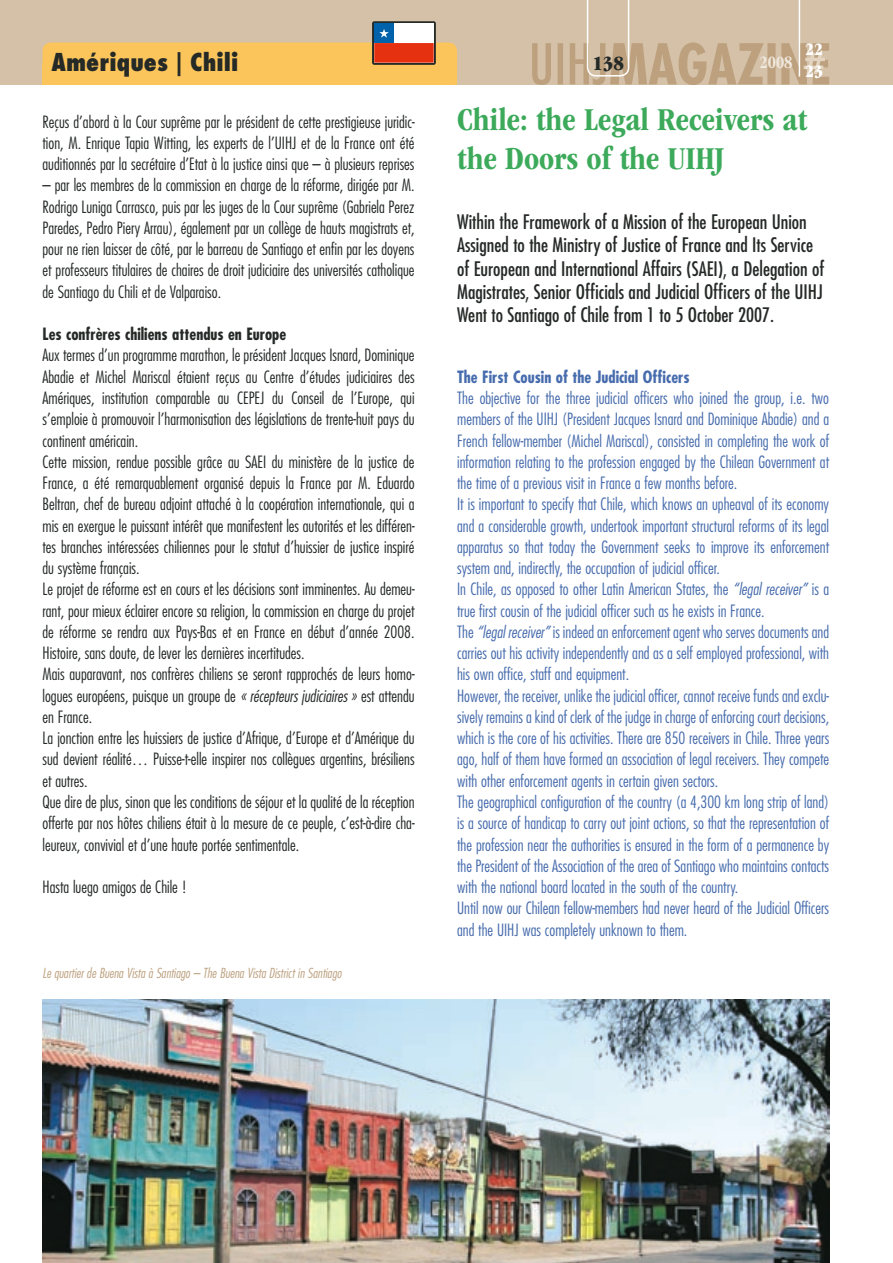
<style>
.page{position:relative;width:893px;height:1263px;background:#fff}
.page>*{position:absolute;margin:0;border:0;box-sizing:border-box;transform-origin:0 0}
.t1{font:700 condensed 33px/39.6px "ITC Garamond Std";color:#3caa5a}
.t2{font:800 condensed 24px "Futura Std";color:#252a27}
.t3{font:21px "ITC Garamond Std Ult Cond";color:#252a27}
.t4{font:condensed 19.5px/23.4px "Futura Std";color:#252a27}
.t5{font:700 condensed 18px "ITC Garamond Std";color:#f1e9de}
.t6{font:18px "ITC Garamond Std Ult Cond";color:#fff}
.t7{font:300 condensed 16.5px/21.3px "Futura Std";color:#252a27;text-align:justify}
.t8{font:300 condensed 16.5px/21.3px "Futura Std";color:#476cad}
.t9{font:700 condensed 16.5px "Futura Std";color:#252a27}
.t10{font:700 condensed 16.5px "Futura Std";color:#476cad}
.t11{font:italic 300 condensed 13.5px "Futura Std";color:#bda17f}
.s1{font-style:italic}
</style>
<div class="page">
<div style="left:0;top:0;width:893px;height:85px;background:#d4c1a8"></div>
<svg style="left:532px;top:0;width:297px;height:85px"></svg>
<div style="left:43px;top:43px;width:414px;height:42px;background:#fbc55c;border-radius:9px"></div>
<div style="left:372px;top:21px;width:64px;height:44px;background:#252a27;border-radius:2px"></div>
<div style="left:374px;top:23px;width:60px;height:40px;background:#fff"></div>
<div style="left:374px;top:43px;width:60px;height:20px;background:#e5310f"></div>
<div style="left:374px;top:23px;width:20px;height:20px;background:#0062aa"></div>
<svg style="left:379px;top:29px;width:10px;height:9px"></svg>
<img style="left:43px;top:999px;width:786px;height:264px">
<h2 class="t2" style="left:52px;top:47px;width:188px">Amériques | Chili</h2>
<p class="t7" style="left:43px;top:111px;width:374px">Reçus d’abord à la Cour suprême par le président de cette prestigieuse juridic&shy;tion, M. Enrique Tapia Witting, les experts de l’UIHJ et de la France ont été auditionnés par la secrétaire d’Etat à la justice ainsi que – à plusieurs reprises</p>
<p class="t7" style="left:43px;top:175px;width:374px">– par les membres de la commission en charge de la réforme, dirigée par M.<br>Rodrigo Luniga Carrasco, puis par les juges de la Cour suprême (Gabriela Perez Paredes, Pedro Piery Arrau), également par un collège de hauts magistrats et, pour ne rien laisser de côté, par le barreau de Santiago et enfin par les doyens et professeurs titulaires de chaires de droit judiciaire des universités catholique de Santiago du Chili et de Valparaiso.</p>
<p class="t9" style="left:43px;top:324px;width:245px">Les confrères chiliens attendus en Europe</p>
<p class="t7" style="left:43px;top:345px;width:374px;text-align:left">Aux termes d’un programme marathon, le président Jacques Isnard, Dominique Abadie et Michel Mariscal étaient reçus au Centre d’études judiciaires des Amériques, institution comparable au CEPEJ du Conseil de l’Europe, qui s’emploie à promouvoir l’harmonisation des législations de trente-huit pays du continent américain.<br>Cette mission, rendue possible grâce au SAEI du ministère de la justice de France, a été remarquablement organisé depuis la France par M. Eduardo Beltran, chef de bureau adjoint attaché à la coopération internationale, qui a mis en exergue le puissant intérêt que manifestent les autorités et les différen&shy;tes branches intéressées chiliennes pour le statut d’huissier de justice inspiré du système français.<br>Le projet de réforme est en cours et les décisions sont imminentes. Au demeu&shy;rant, pour mieux éclairer encore sa religion, la commission en charge du projet de réforme se rendra aux Pays-Bas et en France en début d’année 2008.<br>Histoire, sans doute, de lever les dernières incertitudes.<br>Mais auparavant, nos confrères chiliens se seront rapprochés de leurs homo&shy;logues européens, puisque un groupe de <span class="s1">« récepteurs judiciaires »</span> est attendu en France.<br>La jonction entre les huissiers de justice d’Afrique, d’Europe et d’Amérique du sud devient réalité… Puisse-t-elle inspirer nos collègues argentins, brésiliens et autres.<br>Que dire de plus, sinon que les conditions de séjour et la qualité de la réception offerte par nos hôtes chiliens était à la mesure de ce peuple, c’est-à-dire cha&shy;leureux, convivial et d’une haute portée sentimentale.</p>
<p class="t7" style="left:43px;top:876px;width:146px">Hasta luego amigos de Chile !</p>
<p class="t11" style="left:43px;top:965px;width:301px">Le quartier de Buena Vista à Santiago – The Buena Vista District in Santiago</p>
<p class="t3" style="left:592px;top:51px;width:33px">138</p>
<p class="t5" style="left:759px;top:52px;width:34px">2008</p>
<p class="t6" style="left:805px;top:39px;width:19px">22</p>
<p class="t6" style="left:805px;top:61px;width:19px">23</p>
<h1 class="t1" style="left:457px;top:99px;width:352px">Chile: the Legal Receivers at the Doors of the UIHJ</h1>
<p class="t4" style="left:457px;top:210px;width:369px">Within the Framework of a Mission of the European Union Assigned to the Ministry of Justice of France and Its Service of European and International Affairs (SAEI), a Delegation of Magistrates, Senior Officials and Judicial Officers of the UIHJ Went to Santiago of Chile from 1 to 5 October 2007.</p>
<p class="t10" style="left:457px;top:366px;width:234px">The First Cousin of the Judicial Officers</p>
<p class="t8" style="left:457px;top:387px;width:374px">The objective for the three judicial officers who joined the group, i.e. two members of the UIHJ (President Jacques Isnard and Dominique Abadie) and a French fellow-member (Michel Mariscal), consisted in completing the work of information relating to the profession engaged by the Chilean Government at the time of a previous visit in France a few months before.<br>It is important to specify that Chile, which knows an upheaval of its economy and a considerable growth, undertook important structural reforms of its legal apparatus so that today the Government seeks to improve its enforcement system and, indirectly, the occupation of judicial officer.<br>In Chile, as opposed to other Latin American States, the <span class="s1">“legal receiver”</span> is a true first cousin of the judicial officer such as he exists in France.<br>The <span class="s1">“legal receiver”</span> is indeed an enforcement agent who serves documents and carries out his activity independently and as a self employed professional, with his own office, staff and equipment.<br>However, the receiver, unlike the judicial officer, cannot receive funds and exclu&shy;sively remains a kind of clerk of the judge in charge of enforcing court decisions, which is the core of his activities. There are 850 receivers in Chile. Three years ago, half of them have formed an association of legal receivers. They compete with other enforcement agents in certain given sectors.<br>The geographical configuration of the country (a 4,300 km long strip of land) is a source of handicap to carry out joint actions, so that the representation of the profession near the authorities is ensured in the form of a permanence by the President of the Association of the area of Santiago who maintains contacts with the national board located in the south of the country.<br>Until now our Chilean fellow-members had never heard of the Judicial Officers and the UIHJ was completely unknown to them.</p>
</div>
